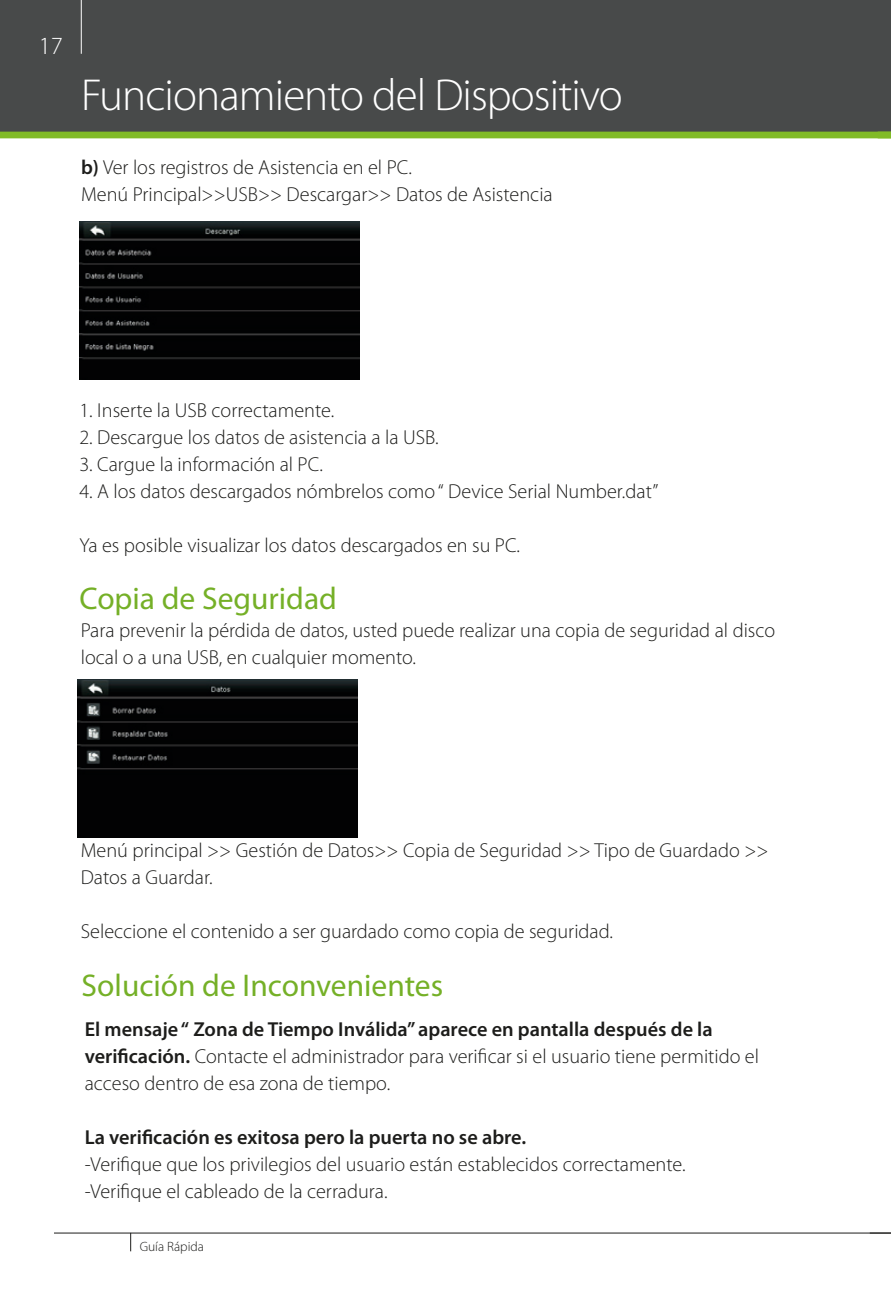
<style>
.page{position:relative;width:891px;height:1296px;background:#fff}
.page>*{position:absolute;margin:0;border:0;box-sizing:border-box;transform-origin:0 0}
.t1{font:300 45px "Myriad Pro";letter-spacing:-.02em;color:#fff}
.t2{font:31.5px "Myriad Pro";color:#75b027}
.t3{font:300 24.75px "Myriad Pro";color:#fff}
.t4{font:300 20.25px/27px "Myriad Pro";color:#1d1d1b}
.t5{font:600 20.25px "Myriad Pro";color:#1d1d1b}
.t6{font:300 13.5px "Myriad Pro";color:#1d1d1b}
.s1{font-weight:600}
</style>
<div class="page">
<div style="left:0;top:0;width:891px;height:135px;background:#484a4a"></div>
<hr style="left:54px;top:1233px;width:837px;height:1px;background:#1d1d1b">
<svg style="left:870px;top:1233px;width:21px;height:1px"></svg>
<hr style="left:81px;top:0;width:1px;height:54px;background:#fff">
<svg style="left:130px;top:1233px;width:1px;height:18px"></svg>
<div style="left:0;top:132px;width:891px;height:6px;background:#81bb27"></div>
<img style="left:79px;top:222px;width:280px;height:158px">
<img style="left:78px;top:679px;width:280px;height:158px">
<p class="t3" style="left:39px;top:32px;width:26px">17</p>
<h1 class="t1" style="left:81px;top:71px;width:543px">Funcionamiento del Dispositivo</h1>
<p class="t4" style="left:81px;top:154px;width:473px"><span class="s1">b)</span> Ver los registros de Asistencia en el PC.<br>Menú Principal&gt;&gt;USB&gt;&gt; Descargar&gt;&gt; Datos de Asistencia</p>
<p class="t4" style="left:79px;top:397px;width:256px">1. Inserte la USB correctamente.</p>
<p class="t4" style="left:79px;top:424px;width:361px">2. Descargue los datos de asistencia a la USB.</p>
<p class="t4" style="left:79px;top:451px;width:245px">3. Cargue la información al PC.</p>
<p class="t4" style="left:79px;top:478px;width:581px">4. A los datos descargados nómbrelos como “ Device Serial Number.dat”</p>
<p class="t4" style="left:79px;top:532px;width:442px">Ya es posible visualizar los datos descargados en su PC.</p>
<h2 class="t2" style="left:79px;top:579px;width:259px">Copia de Seguridad</h2>
<p class="t4" style="left:81px;top:617px;width:696px">Para prevenir la pérdida de datos, usted puede realizar una copia de seguridad al disco local o a una USB, en cualquier momento.</p>
<p class="t4" style="left:81px;top:837px;width:689px">Menú principal &gt;&gt; Gestión de Datos&gt;&gt; Copia de Seguridad &gt;&gt; Tipo de Guardado &gt;&gt;<br>Datos a Guardar.</p>
<p class="t4" style="left:81px;top:918px;width:534px">Seleccione el contenido a ser guardado como copia de seguridad.</p>
<h2 class="t2" style="left:82px;top:966px;width:363px">Solución de Inconvenientes</h2>
<p class="t4" style="left:85px;top:1016px;width:676px"><span class="s1">El mensaje “ Zona de Tiempo Inválida” aparece en pantalla después de la verificación.</span> Contacte el administrador para verificar si el usuario tiene permitido el acceso dentro de esa zona de tiempo.</p>
<p class="t5" style="left:85px;top:1125px;width:443px">La verificación es exitosa pero la puerta no se abre.</p>
<p class="t4" style="left:85px;top:1151px;width:602px">-Verifique que los privilegios del usuario están establecidos correctamente. -Verifique el cableado de la cerradura.</p>
<p class="t6" style="left:140px;top:1240px;width:66px">Guía Rápida</p>
</div>
